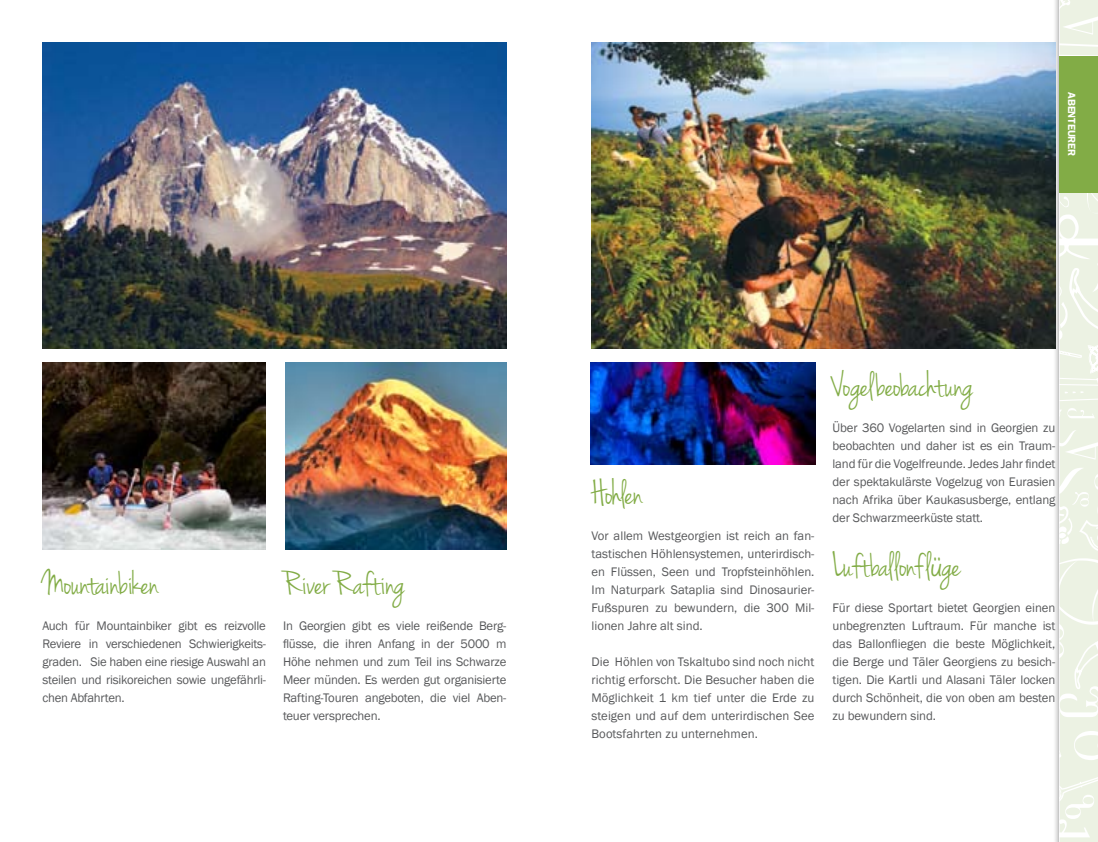
<style>
.page{position:relative;width:1098px;height:842px;background:#fff}
.page>*{position:absolute;margin:0;border:0;box-sizing:border-box;transform-origin:0 0}
.t1{font:36px "Jenna Sue";letter-spacing:-.015em;color:#82ac46}
.t2{font:12.75px/18px "Franklin Gothic";letter-spacing:-.01em;color:#58595b;text-align:justify}
.t3{font:600 10.5px "Franklin Gothic";letter-spacing:-.015em;color:#fff}
.s1{font-family:"Giddyup Std"}
</style>
<div class="page">
<div style="left:1051px;top:0;width:46px;height:842px;background:#000;opacity:.5"></div>
<svg style="left:1059px;top:0;width:38px;height:842px"></svg>
<img style="left:43px;top:43px;width:463px;height:306px">
<img style="left:285px;top:362px;width:221px;height:187px">
<img style="left:591px;top:43px;width:463px;height:306px">
<div style="left:1059px;top:56px;width:38px;height:136px;background:#82ac46"></div>
<img style="left:43px;top:362px;width:222px;height:187px">
<img style="left:590px;top:362px;width:225px;height:102px">
<p class="t3" style="left:1077px;top:92px;width:65px;rotate:90deg">ABENTEURER</p>
<h1 class="t1" style="left:43px;top:563px;width:118px">Mountainbiken</h1>
<p class="t2" style="left:43px;top:617px;width:225px">Auch für Mountainbiker gibt es reizvolle Reviere in verschiedenen Schwierigkeits&shy;graden. Sie haben eine riesige Auswahl an steilen und risikoreichen sowie ungefährli&shy;chen Abfahrten.</p>
<h1 class="t1" style="left:283px;top:563px;width:124px">River Rafting</h1>
<p class="t2" style="left:283px;top:617px;width:225px">In Georgien gibt es viele reißende Berg&shy;flüsse, die ihren Anfang in der 5000 m Höhe nehmen und zum Teil ins Schwarze Meer münden. Es werden gut organisierte Rafting-Touren angeboten, die viel Aben&shy;teuer versprechen.</p>
<h1 class="t1" style="left:591px;top:473px;width:53px">Hohlen</h1>
<p class="t2" style="left:591px;top:527px;width:224px">Vor allem Westgeorgien ist reich an fan&shy;tastischen Höhlensystemen, unterirdisch&shy;en Flüssen, Seen und Tropfsteinhöhlen.<br>Im Naturpark Sataplia sind Dinosaurier-Fußspuren zu bewundern, die 300 Mil&shy;lionen Jahre alt sind.</p>
<p class="t2" style="left:591px;top:653px;width:224px">Die Höhlen von Tskaltubo sind noch nicht richtig erforscht. Die Besucher haben die Möglichkeit 1 km tief unter die Erde zu steigen und auf dem unterirdischen See Bootsfahrten zu unternehmen.</p>
<h1 class="t1" style="left:832px;top:365px;width:143px">Vogelbeobachtung</h1>
<p class="t2" style="left:832px;top:419px;width:224px">Über 360 Vogelarten sind in Georgien zu beobachten und daher ist es ein Traum&shy;land für die Vogelfreunde. Jedes Jahr findet der spektakulärste Vogelzug von Eurasien nach Afrika über Kaukasusberge, entlang der Schwarzmeerküste statt.</p>
<h1 class="t1" style="left:832px;top:545px;width:130px">Luftballonfl<span class="s1">ü</span>ge</h1>
<p class="t2" style="left:832px;top:599px;width:224px">Für diese Sportart bietet Georgien einen unbegrenzten Luftraum. Für manche ist das Ballonfliegen die beste Möglichkeit, die Berge und Täler Georgiens zu besich&shy;tigen. Die Kartli und Alasani Täler locken durch Schönheit, die von oben am besten zu bewundern sind.</p>
</div>
